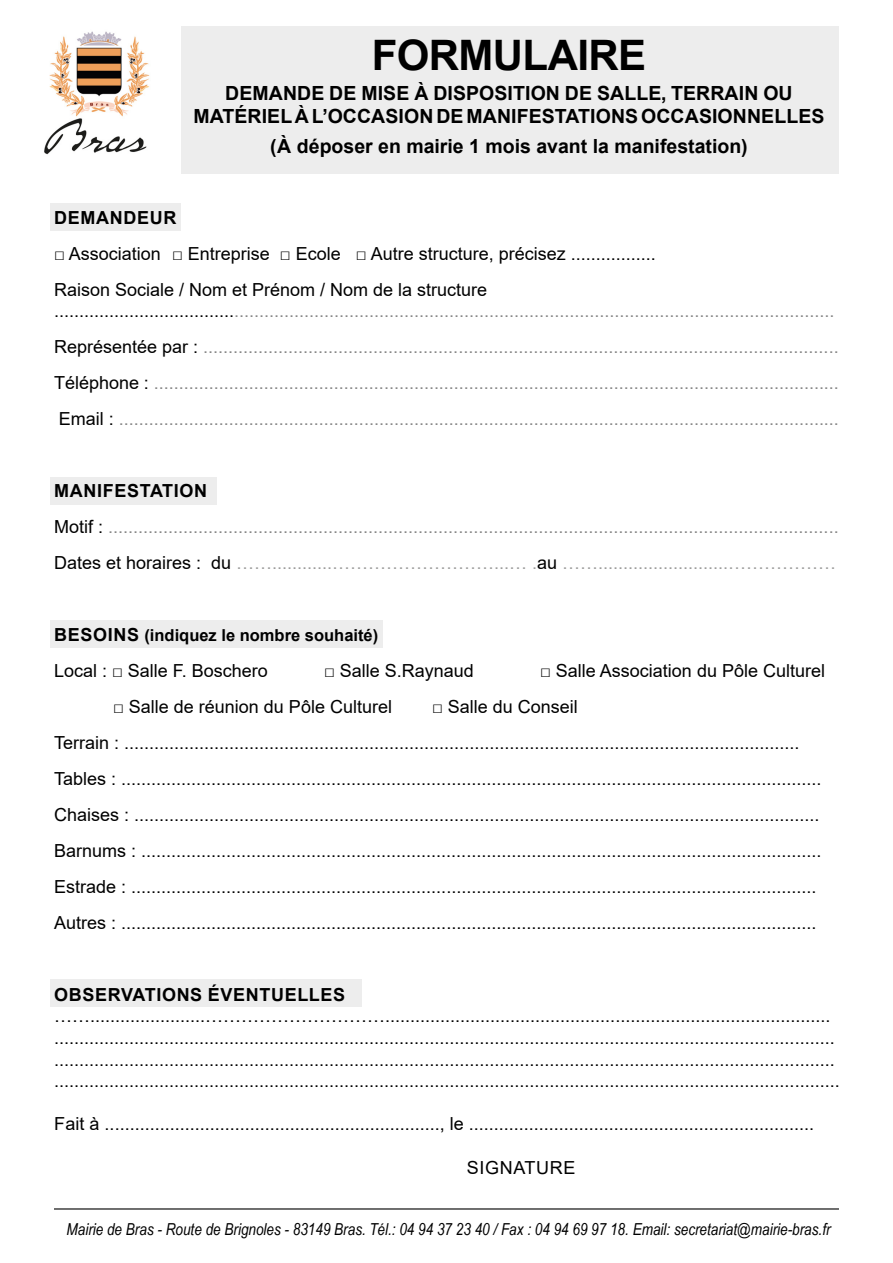
<style>
.page{position:relative;width:893px;height:1263px;background:#fff}
.page>*{position:absolute;margin:0;border:0;box-sizing:border-box;transform-origin:0 0}
.t1{font:700 42px "Arial";letter-spacing:-.015em;color:#000}
.t2{font:700 19.5px "Arial";letter-spacing:.005em;color:#000}
.t3{font:18px "Arial";color:#000}
.t4{font:18px "Arial";color:#878787}
.t5{font:18px "Arial";color:#9d9d9c}
.t6{font:700 18px "Arial";letter-spacing:.035em;color:#000}
.t7{font:18px "Arial";letter-spacing:.035em;color:#000}
.t8{font:italic 16.5px "Arial Narrow";color:#000}
.t9{font:700 16.5px "Arial";color:#000}
.s1{color:#000}
.s2{font-size:18px}
</style>
<div class="page">
<div style="left:181px;top:26px;width:658px;height:148px;background:#ededed"></div>
<img style="left:44px;top:31px;width:106px;height:124px">
<hr style="left:54px;top:1208px;width:785px;height:1px;background:#000">
<div style="left:50px;top:203px;width:131px;height:28px;background:#ededed"></div>
<div style="left:50px;top:477px;width:166px;height:28px;background:#ededed"></div>
<div style="left:50px;top:620px;width:333px;height:28px;background:#ededed"></div>
<div style="left:50px;top:979px;width:311px;height:28px;background:#ededed"></div>
<p class="t1" style="left:372px;top:25px;width:276px">FORMULAIRE</p>
<p class="t2" style="left:225px;top:79px;width:569px">DEMANDE DE MISE À DISPOSITION DE SALLE, TERRAIN OU</p>
<p class="t2" style="left:193px;top:103px;width:633px">MATÉRIEL À L’OCCASION DE MANIFESTATIONS OCCASIONNELLES</p>
<p class="t2" style="left:270px;top:133px;width:479px">(À déposer en mairie 1 mois avant la manifestation)</p>
<p class="t6" style="left:54px;top:205px;width:124px">DEMANDEUR</p>
<p class="t3" style="left:54px;top:241px;width:603px">□ Association □ Entreprise □ Ecole □ Autre structure, précisez .................</p>
<p class="t3" style="left:54px;top:277px;width:435px">Raison Sociale / Nom et Prénom / Nom de la structure</p>
<p class="t4" style="left:54px;top:298px;width:782px"><span class="s1">....................................</span>........................................................................................................................</p>
<p class="t4" style="left:54px;top:334px;width:786px"><span class="s1">Représentée par :</span> ...............................................................................................................................</p>
<p class="t4" style="left:54px;top:370px;width:786px"><span class="s1">Téléphone :</span> .........................................................................................................................................</p>
<p class="t4" style="left:59px;top:406px;width:781px"><span class="s1">Email :</span> ................................................................................................................................................</p>
<p class="t6" style="left:54px;top:478px;width:154px">MANIFESTATION</p>
<p class="t4" style="left:54px;top:514px;width:786px"><span class="s1">Motif :</span> ..................................................................................................................................................</p>
<p class="t5" style="left:54px;top:550px;width:784px"><span class="s1">Dates et horaires : du</span> ……............………………………...… .<span class="s1">au</span> ……..........................………………</p>
<p class="t9" style="left:54px;top:623px;width:325px"><span class="s2">BESOINS</span> (indiquez le nombre souhaité)</p>
<p class="t3" style="left:54px;top:658px;width:215px">Local : □ Salle F. Boschero</p>
<p class="t3" style="left:324px;top:658px;width:151px">□ Salle S.Raynaud</p>
<p class="t3" style="left:540px;top:658px;width:286px">□ Salle Association du Pôle Culturel</p>
<p class="t3" style="left:113px;top:694px;width:280px">□ Salle de réunion du Pôle Culturel</p>
<p class="t3" style="left:432px;top:694px;width:147px">□ Salle du Conseil</p>
<p class="t3" style="left:54px;top:730px;width:747px">Terrain : .......................................................................................................................................</p>
<p class="t3" style="left:54px;top:766px;width:769px">Tables : ............................................................................................................................................</p>
<p class="t3" style="left:54px;top:802px;width:767px">Chaises : .........................................................................................................................................</p>
<p class="t3" style="left:54px;top:838px;width:769px">Barnums : ........................................................................................................................................</p>
<p class="t3" style="left:54px;top:874px;width:764px">Estrade : .........................................................................................................................................</p>
<p class="t3" style="left:54px;top:910px;width:764px">Autres : ...........................................................................................................................................</p>
<p class="t6" style="left:54px;top:982px;width:292px">OBSERVATIONS ÉVENTUELLES</p>
<p class="t3" style="left:54px;top:1003px;width:778px">…….......................………………………….........................................................................................</p>
<p class="t3" style="left:54px;top:1025px;width:782px">............................................................................................................................................................</p>
<p class="t3" style="left:54px;top:1047px;width:782px">............................................................................................................................................................</p>
<p class="t3" style="left:54px;top:1068px;width:787px">.............................................................................................................................................................</p>
<p class="t3" style="left:54px;top:1111px;width:761px">Fait à ..................................................................., le .....................................................................</p>
<p class="t7" style="left:467px;top:1155px;width:110px">SIGNATURE</p>
<p class="t8" style="left:67px;top:1217px;width:766px">Mairie de Bras - Route de Brignoles - 83149 Bras. Tél.: 04 94 37 23 40 / Fax : 04 94 69 97 18. Email: secretariat@mairie-bras.fr</p>
</div>
